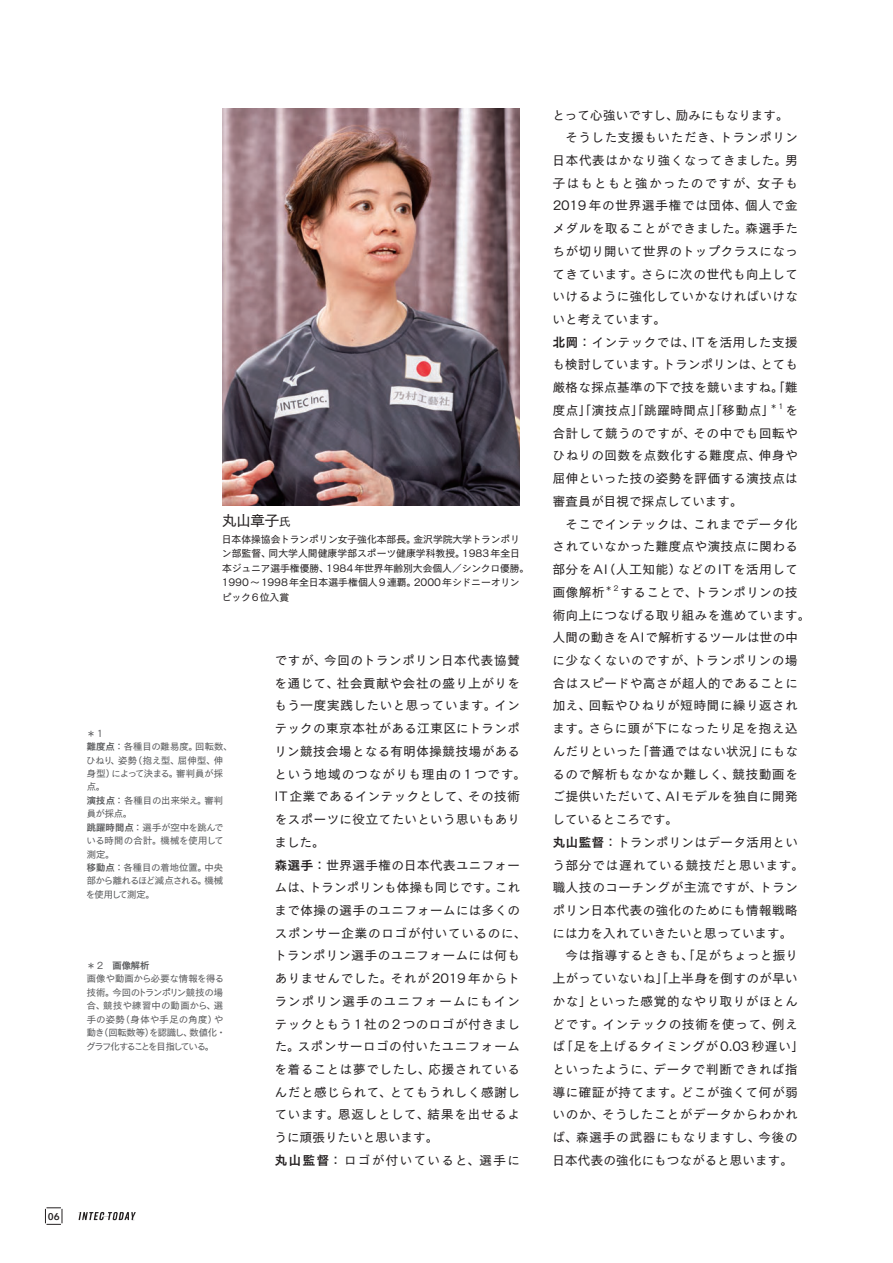
<style>
.page{position:relative;width:893px;height:1263px;background:#fff}
.page>*{position:absolute;margin:0;border:0;box-sizing:border-box;transform-origin:0 0}
.t1{font:14.4px "New Cezanne Pro M 90 msp RKSJ H";color:#231f20}
.t2{font:12.45px/22.6px "New Cezanne Pro M 90 msp RKSJ H";letter-spacing:.05em;color:#231f20}
.t3{font:9.75px/14.4px "New Cezanne Pro M 90 msp RKSJ H";letter-spacing:-.005em;color:#231f20}
.t4{font:600 9.75px "Avenir Next";color:#231f20}
.t5{font:9.3px/13.5px "New Cezanne Pro M 90 msp RKSJ H";letter-spacing:-.01em;color:#57585a}
.t6{font:9.3px "New Cezanne Pro DB 90 msp RKSJ H";color:#57585a}
.t7{font:7.2px "New Cezanne Pro M 90 msp RKSJ H";color:#231f20}
.s1{font-size:11.4px}
.s2{font-family:"New Cezanne Pro DB 90 msp RKSJ H"}
.s3{font-family:"New Cezanne Pro M 90 msp RKSJ H"}
</style>
<div class="page">
<svg style="left:45px;top:1208px;width:18px;height:17px"></svg>
<svg style="left:79px;top:1212px;width:57px;height:9px"></svg>
<img style="left:222px;top:109px;width:298px;height:396px">
<p class="t4" style="left:48px;top:1210px;width:13px">06</p>
<p class="t1" style="left:222px;top:516px;width:70px">丸山章子<span class="s1">氏</span></p>
<p class="t3" style="left:222px;top:533px;width:309px">日本体操協会トランポリン女子強化本部長。金沢学院大学トランポリン部監督、同大学人間健康学部スポーツ健康学科教授。1983年全日本ジュニア選手権優勝、1984年世界年齢別大会個人／シンクロ優勝。<br>1990～1998年全日本選手権個人9連覇。2000年シドニーオリンピック6位入賞</p>
<p class="t5" style="left:86px;top:728px;width:148px">＊1<br><span class="s2">難度点</span>：各種目の難易度。回転数、ひねり、姿勢（抱え型、屈伸型、伸身型）によって決まる。審判員が採点。<br><span class="s2">演技点</span>：各種目の出来栄え。審判員が採点。<br><span class="s2">跳躍時間点</span>：選手が空中を跳んでいる時間の合計。機械を使用して測定。<br><span class="s2">移動点</span>：各種目の着地位置。中央部から離れるほど減点される。機械を使用して測定。</p>
<p class="t6" style="left:87px;top:962px;width:64px"><span class="s3">＊2　</span>画像解析</p>
<p class="t5" style="left:86px;top:974px;width:141px">画像や動画から必要な情報を得る技術。今回のトランポリン競技の場合、競技や練習中の動画から、選手の姿勢（身体や手足の角度）や動き（回転数等）を認識し、数値化・グラフ化することを目指している。</p>
<p class="t2" style="left:274px;top:651px;width:253px">ですが、今回のトランポリン日本代表協賛を通じて、社会貢献や会社の盛り上がりをもう一度実践したいと思っています。インテックの東京本社がある江東区にトランポリン競技会場となる有明体操競技場があるという地域のつながりも理由の1つです。<br>IT 企業であるインテックとして、その技術をスポーツに役立てたいという思いもありました。<br><span class="s2">森選手</span>：世界選手権の日本代表ユニフォームは、トランポリンも体操も同じです。これまで体操の選手のユニフォームには多くのスポンサー企業のロゴが付いているのに、トランポリン選手のユニフォームには何もありませんでした。それが 2019 年からトランポリン選手のユニフォームにもインテックともう1社の2つのロゴが付きました。スポンサーロゴの付いたユニフォームを着ることは夢でしたし、応援されているんだと感じられて、とてもうれしく感謝しています。恩返しとして、結果を出せるように頑張りたいと思います。<br><span class="s2">丸山監督</span>：ロゴが付いていると、選手に</p>
<p class="t2" style="left:552px;top:105px;width:247px">とって心強いですし、励みにもなります。　そうした支援もいただき、トランポリン日本代表はかなり強くなってきました。男子はもともと強かったのですが、女子も<br>2019年の世界選手権では団体、個人で金メダルを取ることができました。森選手たちが切り開いて世界のトップクラスになってきています。さらに次の世代も向上していけるように強化していかなければいけないと考えています。<br><span class="s2">北岡</span>：インテックでは、ITを活用した支援も検討しています。トランポリンは、とても厳格な採点基準の下で技を競いますね。「難度点」「演技点」「跳躍時間点」「移動点」</p>
<p class="t7" style="left:770px;top:404px;width:15px">＊1</p>
<p class="t2" style="left:552px;top:401px;width:247px;text-indent:233px">を合計して競うのですが、その中でも回転やひねりの回数を点数化する難度点、伸身や屈伸といった技の姿勢を評価する演技点は審査員が目視で採点しています。<br>　そこでインテックは、これまでデータ化されていなかった難度点や演技点に関わる部分をAI（人工知能）などのITを活用して画像解析</p>
<p class="t7" style="left:605px;top:585px;width:15px">＊2</p>
<p class="t2" style="left:552px;top:583px;width:259px;text-indent:68px">することで、トランポリンの技術向上につなげる取り組みを進めています。人間の動きをAIで解析するツールは世の中に少なくないのですが、トランポリンの場合はスピードや高さが超人的であることに加え、回転やひねりが短時間に繰り返されます。さらに頭が下になったり足を抱え込んだりといった「普通ではない状況」にもなるので解析もなかなか難しく、競技動画をご提供いただいて、AIモデルを独自に開発しているところです。<br><span class="s2">丸山監督</span>：トランポリンはデータ活用という部分では遅れている競技だと思います。職人技のコーチングが主流ですが、トランポリン日本代表の強化のためにも情報戦略には力を入れていきたいと思っています。<br>　今は指導するときも、「足がちょっと振り上がっていないね」「上半身を倒すのが早いかな」といった感覚的なやり取りがほとんどです。インテックの技術を使って、例えば「足を上げるタイミングが 0.03秒遅い」といったように、データで判断できれば指導に確証が持てます。どこが強くて何が弱いのか、そうしたことがデータからわかれば、森選手の武器にもなりますし、今後の日本代表の強化にもつながると思います。</p>
</div>
